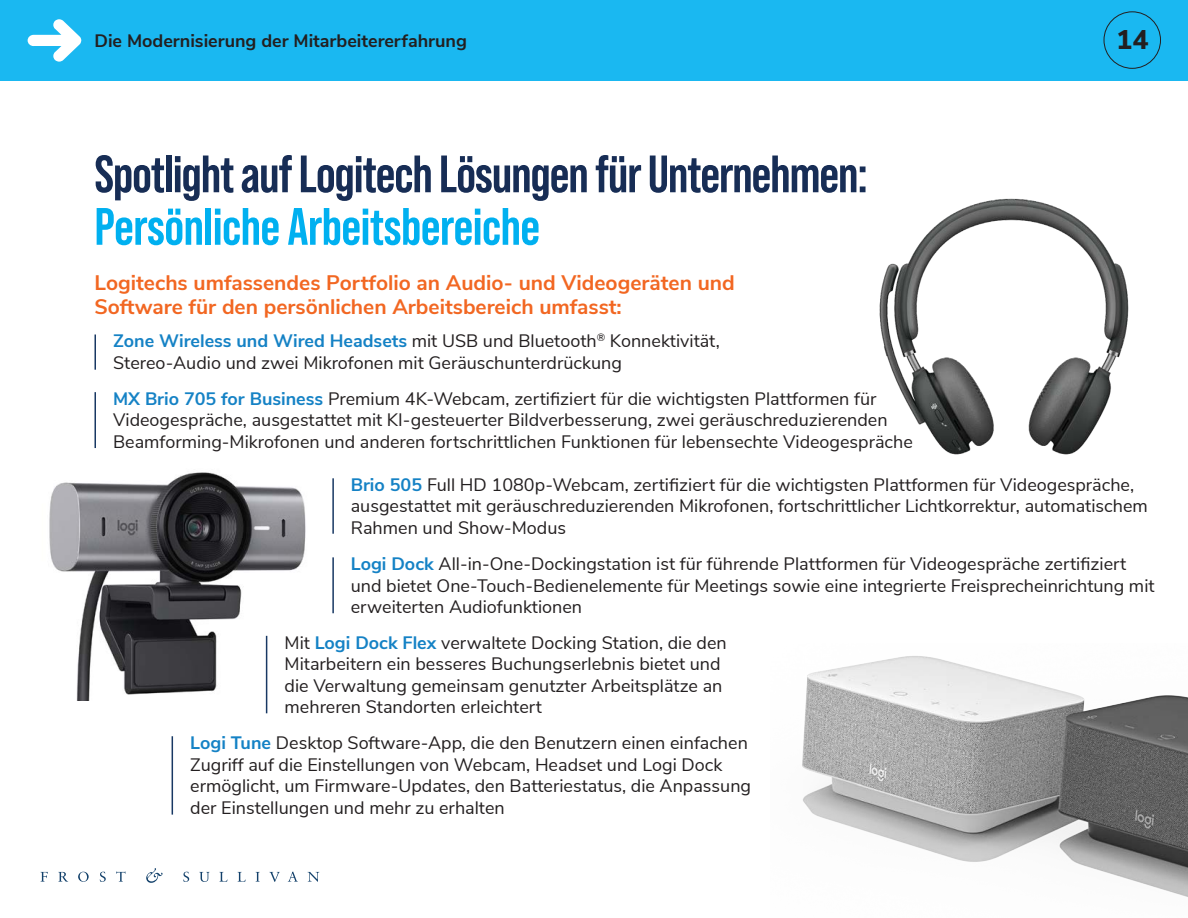
<style>
.page{position:relative;width:1188px;height:918px;background:#fff}
.page>*{position:absolute;margin:0;border:0;box-sizing:border-box;transform-origin:0 0}
._1st_Lvl_Header{font:700 52.5px/52.5px "Bebas Neue Pro";letter-spacing:-.02em;color:#172d55}
.t1{font:800 27px "Nunito Sans";color:#231f20}
.Body_Text{font:700 21px/24px "Nunito Sans";color:#f26722}
.Body_Text-2{font:18px/21.6px "Nunito Sans";color:#231f20}
.t2{font:700 18px "Nunito Sans";color:#231f20}
.s1{color:#00b0f0}
.s2{font-weight:700;color:#1582c5}
</style>
<div class="page">
<div style="left:0;top:0;width:1188px;height:81px;background:#1ab8f1"></div>
<svg style="left:28px;top:19px;width:53px;height:43px"></svg>
<div style="left:1104px;top:11px;width:57px;height:58px;border:1px solid #231f20;border-radius:50%"></div>
<svg style="left:40px;top:872px;width:8px;height:10px"></svg>
<svg style="left:58px;top:872px;width:10px;height:10px"></svg>
<svg style="left:78px;top:872px;width:11px;height:10px"></svg>
<svg style="left:100px;top:872px;width:6px;height:10px"></svg>
<svg style="left:116px;top:872px;width:10px;height:10px"></svg>
<svg style="left:183px;top:872px;width:6px;height:10px"></svg>
<svg style="left:199px;top:872px;width:11px;height:10px"></svg>
<svg style="left:219px;top:872px;width:9px;height:10px"></svg>
<svg style="left:238px;top:872px;width:8px;height:10px"></svg>
<svg style="left:256px;top:872px;width:4px;height:10px"></svg>
<svg style="left:269px;top:872px;width:11px;height:10px"></svg>
<svg style="left:288px;top:872px;width:10px;height:10px"></svg>
<svg style="left:308px;top:872px;width:11px;height:10px"></svg>
<svg style="left:146px;top:868px;width:17px;height:15px"></svg>
<img style="left:49px;top:472px;width:285px;height:228px">
<hr style="left:94px;top:334px;width:2px;height:36px;background:#183863">
<hr style="left:94px;top:392px;width:2px;height:56px;background:#183863">
<hr style="left:332px;top:557px;width:2px;height:56px;background:#183863">
<hr style="left:266px;top:636px;width:1px;height:77px;background:#183863">
<hr style="left:172px;top:736px;width:1px;height:79px;background:#183863">
<hr style="left:332px;top:478px;width:2px;height:56px;background:#183863">
<img style="left:879px;top:198px;width:250px;height:257px">
<img style="left:802px;top:656px;width:386px;height:241px">
<p class="t2" style="left:94px;top:28px;width:374px">Die Modernisierung der Mitarbeitererfahrung</p>
<h2 class="t1" style="left:1116px;top:19px;width:34px">14</h2>
<h1 class="_1st_Lvl_Header" style="left:94px;top:147px;width:775px">Spotlight auf Logitech Lösungen für Unternehmen:<br><span class="s1">Persönliche Arbeitsbereiche</span></h1>
<p class="Body_Text" style="left:94px;top:269px;width:642px">Logitechs umfassendes Portfolio an Audio- und Videogeräten und<br>Software für den persönlichen Arbeitsbereich umfasst:</p>
<p class="Body_Text-2" style="left:113px;top:329px;width:608px"><span class="s2">Zone Wireless und Wired Headsets</span> mit USB und Bluetooth<sup>®</sup> Konnektivität,<br>Stereo-Audio und zwei Mikrofonen mit Geräuschunterdrückung</p>
<p class="Body_Text-2" style="left:113px;top:387px;width:801px"><span class="s2">MX Brio 705 for Business</span> Premium 4K-Webcam, zertifiziert für die wichtigsten Plattformen für<br>Videogespräche, ausgestattet mit KI-gesteuerter Bildverbesserung, zwei geräuschreduzierenden<br>Beamforming-Mikrofonen und anderen fortschrittlichen Funktionen für lebensechte Videogespräche</p>
<p class="Body_Text-2" style="left:351px;top:472px;width:799px"><span class="s2">Brio 505</span> Full HD 1080p-Webcam, zertifiziert für die wichtigsten Plattformen für Videogespräche, ausgestattet mit geräuschreduzierenden Mikrofonen, fortschrittlicher Lichtkorrektur, automatischem<br>Rahmen und Show-Modus</p>
<p class="Body_Text-2" style="left:351px;top:552px;width:805px"><span class="s2">Logi Dock</span> All-in-One-Dockingstation ist für führende Plattformen für Videogespräche zertifiziert und bietet One-Touch-Bedienelemente für Meetings sowie eine integrierte Freisprecheinrichtung mit erweiterten Audiofunktionen</p>
<p class="Body_Text-2" style="left:285px;top:630px;width:444px">Mit <span class="s2">Logi Dock Flex</span> verwaltete Docking Station, die den Mitarbeitern ein besseres Buchungserlebnis bietet und die Verwaltung gemeinsam genutzter Arbeitsplätze an mehreren Standorten erleichtert</p>
<p class="Body_Text-2" style="left:190px;top:731px;width:562px"><span class="s2">Logi Tune</span> Desktop Software-App, die den Benutzern einen einfachen Zugriff auf die Einstellungen von Webcam, Headset und Logi Dock ermöglicht, um Firmware-Updates, den Batteriestatus, die Anpassung der Einstellungen und mehr zu erhalten</p>
</div>
